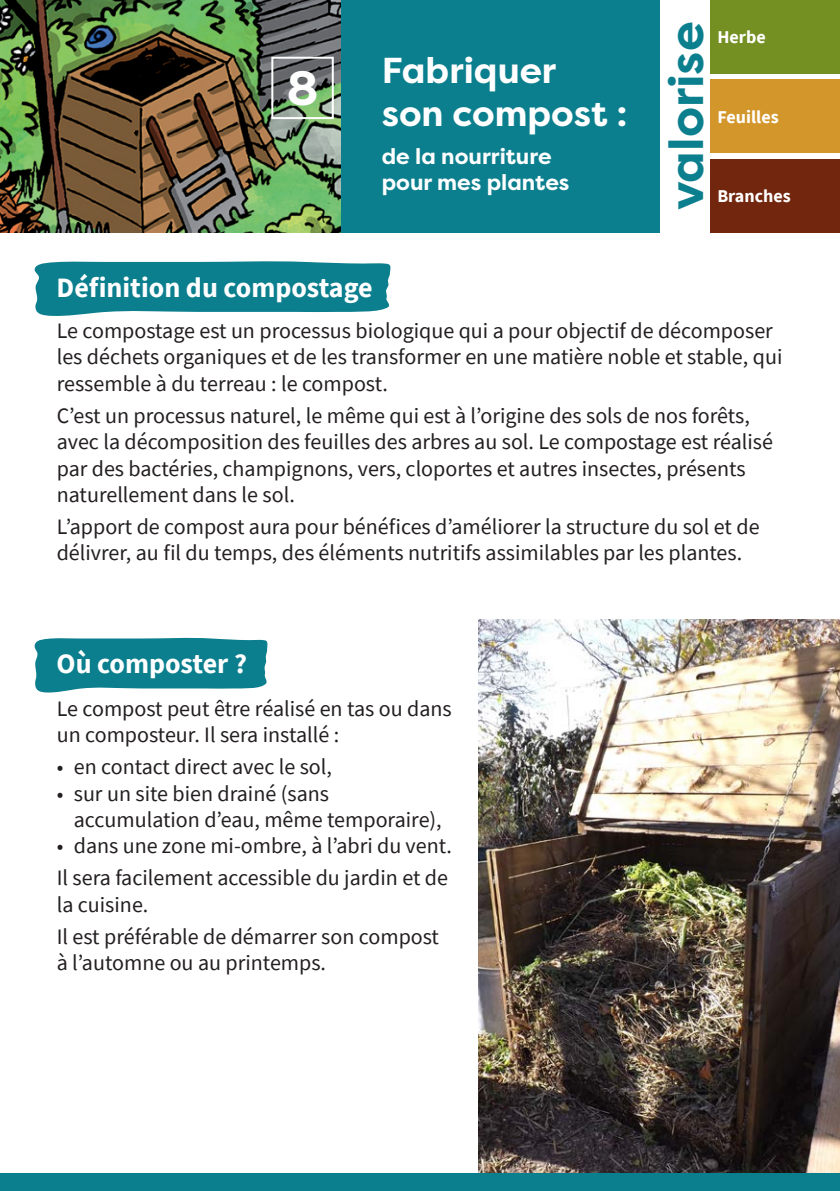
<style>
.page{position:relative;width:840px;height:1191px;background:#fff}
.page>*{position:absolute;margin:0;border:0;box-sizing:border-box;transform-origin:0 0}
.t1{font:700 48px "Filson Pro";color:#0c7f8e}
.t2{font:700 48px "Filson Pro";color:#fff}
.t3{font:700 36px/43.2px "Filson Pro";color:#fff}
.t4{font:700 28px "Source Sans Pro";color:#fff}
.t5{font:22px/26.4px "Source Sans Pro";color:#231f20}
.t6{font:700 22px/26.4px "Filson Pro";color:#fff}
.t7{font:700 18px "Source Sans Pro";color:#fff}
</style>
<div class="page">
<div style="left:340px;top:0;width:319px;height:232px;background:#0c7f8e"></div>
<div style="left:710px;top:79px;width:129px;height:74px;background:#d3962a"></div>
<div style="left:710px;top:0;width:129px;height:73px;background:#749022"></div>
<div style="left:710px;top:159px;width:129px;height:73px;background:#73260e"></div>
<img style="left:478px;top:619px;width:361px;height:555px">
<img style="left:0;top:0;width:340px;height:232px">
<div style="left:0;top:1174px;width:839px;height:17px;background:#0c7f8e"></div>
<div style="left:271px;top:57px;width:62px;height:62px;border:2px solid #fff"></div>
<svg style="left:34px;top:261px;width:357px;height:55px;background:#258c99"></svg>
<svg style="left:34px;top:637px;width:234px;height:56px;background:#298e9b"></svg>
<h1 class="t2" style="left:286px;top:69px;width:33px">8</h1>
<h2 class="t3" style="left:381px;top:52px;width:247px">Fabriquer son compost :</h2>
<p class="t6" style="left:381px;top:145px;width:189px">de la nourriture pour mes plantes</p>
<h1 class="t1" style="left:666px;top:210px;width:190px;rotate:-90deg">valorise</h1>
<p class="t7" style="left:717px;top:27px;width:50px">Herbe</p>
<p class="t7" style="left:717px;top:106px;width:63px">Feuilles</p>
<p class="t7" style="left:717px;top:186px;width:75px">Branches</p>
<p class="t4" style="left:57px;top:268px;width:317px">Définition du compostage</p>
<p class="t5" style="left:57px;top:318px;width:726px">Le compostage est un processus biologique qui a pour objectif de décomposer les déchets organiques et de les transformer en une matière noble et stable, qui ressemble à du terreau : le compost.</p>
<p class="t5" style="left:57px;top:403px;width:717px">C’est un processus naturel, le même qui est à l’origine des sols de nos forêts, avec la décomposition des feuilles des arbres au sol. Le compostage est réalisé par des bactéries, champignons, vers, cloportes et autres insectes, présents naturellement dans le sol.</p>
<p class="t5" style="left:57px;top:513px;width:704px">L’apport de compost aura pour bénéfices d’améliorer la structure du sol et de délivrer, au fil du temps, des éléments nutritifs assimilables par les plantes.</p>
<p class="t4" style="left:57px;top:645px;width:192px">Où composter ?</p>
<p class="t5" style="left:57px;top:696px;width:396px">Le compost peut être réalisé en tas ou dans un composteur. Il sera installé :</p>
<p class="t5" style="left:57px;top:753px;width:276px">• en contact direct avec le sol,</p>
<p class="t5" style="left:74px;top:780px;width:369px;text-indent:-17px">• sur un site bien drainé (sans accumulation d’eau, même temporaire),</p>
<p class="t5" style="left:57px;top:830px;width:396px;line-height:32px">• dans une zone mi-ombre, à l’abri du vent.<br>Il sera facilement accessible du jardin et de</p>
<p class="t5" style="left:57px;top:889px;width:383px;line-height:32px">la cuisine.<br>Il est préférable de démarrer son compost</p>
<p class="t5" style="left:57px;top:951px;width:271px">à l’automne ou au printemps.</p>
</div>
